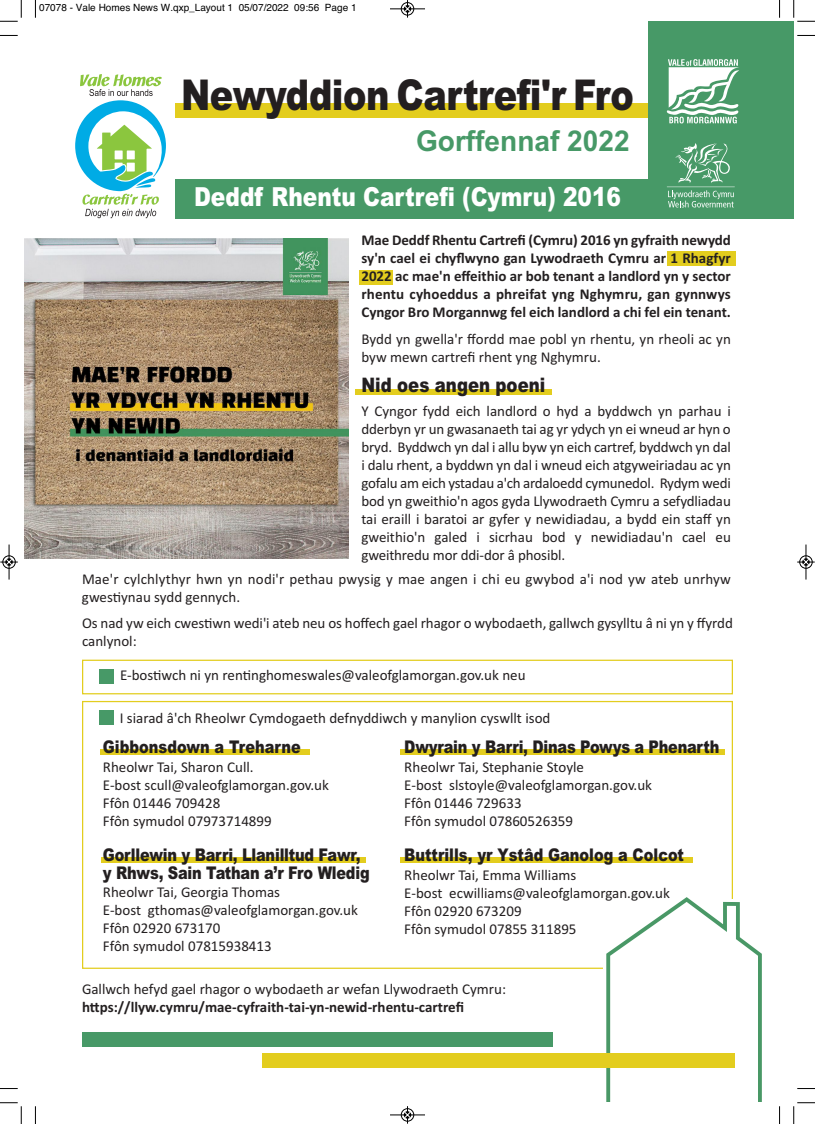
<style>
.page{position:relative;width:815px;height:1124px;background:#fff}
.page>*{position:absolute;margin:0;border:0;box-sizing:border-box;transform-origin:0 0}
.t1{font:900 42.5px "Arial";letter-spacing:-.015em;color:#231f20;scale:.83 1}
.t2{font:700 28.75px "Arial";color:#479967}
.t3{font:900 26.25px "Arial";color:#fff;scale:.83 1}
.t4{font:900 20px "Arial";color:#231f20;scale:.83 1}
.t5{font:900 17.5px/18.5px "Arial";letter-spacing:-.015em;color:#231f20;scale:.83 1}
.t6{font:15px/18px "Calibri";color:#231f20}
.t7{font:700 15px/18px "Calibri";color:#231f20;text-align:justify}
.t8{font:10px "Helvetica";color:#000}
</style>
<div class="page">
<div style="left:82px;top:659px;width:651px;height:35px;border:1px solid #e3cd1e"></div>
<div style="left:175px;top:179px;width:605px;height:40px;background:#479967"></div>
<div style="left:175px;top:103px;width:473px;height:15px;background:#e3cd1e"></div>
<div style="left:667px;top:251px;width:68px;height:15px;background:#e3cd1e"></div>
<div style="left:359px;top:269px;width:34px;height:15px;background:#e3cd1e"></div>
<div style="left:82px;top:1031px;width:471px;height:15px;background:#479967"></div>
<div style="left:355px;top:389px;width:197px;height:6px;background:#e3cd1e"></div>
<div style="left:648px;top:21px;width:145px;height:198px;background:#479967"></div>
<svg style="left:667px;top:59px;width:72px;height:64px"></svg>
<svg style="left:667px;top:143px;width:68px;height:64px"></svg>
<svg style="left:75px;top:74px;width:91px;height:144px"></svg>
<img style="left:24px;top:238px;width:325px;height:320px">
<div style="left:99px;top:669px;width:15px;height:14px;background:#479967"></div>
<div style="left:99px;top:710px;width:15px;height:15px;background:#479967"></div>
<div style="left:101px;top:749px;width:209px;height:6px;background:#e3cd1e"></div>
<div style="left:400px;top:749px;width:325px;height:6px;background:#e3cd1e"></div>
<div style="left:101px;top:857px;width:265px;height:5px;background:#e3cd1e"></div>
<div style="left:400px;top:856px;width:293px;height:6px;background:#e3cd1e"></div>
<svg style="left:606px;top:896px;width:156px;height:205px"></svg>
<div style="left:262px;top:1052px;width:473px;height:15px;background:#e3cd1e"></div>
<svg style="left:35px;top:0;width:1px;height:18px"></svg>
<svg style="left:0;top:35px;width:18px;height:1px"></svg>
<svg style="left:779px;top:0;width:1px;height:18px"></svg>
<svg style="left:797px;top:35px;width:18px;height:1px"></svg>
<svg style="left:35px;top:1106px;width:1px;height:17px"></svg>
<svg style="left:0;top:1088px;width:18px;height:1px"></svg>
<svg style="left:779px;top:1106px;width:1px;height:17px"></svg>
<svg style="left:797px;top:1088px;width:18px;height:1px"></svg>
<svg style="left:0;top:0;width:22px;height:22px"></svg>
<svg style="left:793px;top:0;width:22px;height:22px"></svg>
<svg style="left:0;top:1102px;width:22px;height:21px"></svg>
<svg style="left:793px;top:1102px;width:22px;height:21px"></svg>
<div style="left:401px;top:2px;width:13px;height:14px;border:1px solid #fff;border-radius:50%"></div>
<hr style="left:390px;top:9px;width:35px;height:1px;background:#000">
<div style="left:401px;top:2px;width:13px;height:13px;border:1px solid #000;border-radius:50%"></div>
<svg style="left:404px;top:0;width:7px;height:18px"></svg>
<hr style="left:390px;top:1114px;width:35px;height:1px;background:#000">
<div style="left:401px;top:1108px;width:13px;height:13px;border:1px solid #000;border-radius:50%"></div>
<svg style="left:404px;top:1106px;width:7px;height:17px"></svg>
<div style="left:2px;top:555px;width:14px;height:13px;border:1px solid #fff;border-radius:50%"></div>
<hr style="left:9px;top:544px;width:1px;height:35px;background:#000">
<div style="left:3px;top:555px;width:12px;height:13px;border:1px solid #000;border-radius:50%"></div>
<svg style="left:0;top:558px;width:18px;height:7px"></svg>
<div style="left:799px;top:555px;width:14px;height:13px;border:1px solid #fff;border-radius:50%"></div>
<hr style="left:806px;top:544px;width:1px;height:35px;background:#000">
<div style="left:800px;top:555px;width:12px;height:13px;border:1px solid #000;border-radius:50%"></div>
<svg style="left:797px;top:558px;width:18px;height:7px"></svg>
<p class="t8" style="left:39px;top:2px;width:319px">07078 - Vale Homes News W.qxp_Layout 1 05/07/2022 09:56 Page 1</p>
<h1 class="t1" style="left:181px;top:70px;width:547px">Newyddion Cartrefi'r Fro</h1>
<h2 class="t2" style="left:416px;top:124px;width:215px">Gorffennaf 2022</h2>
<h3 class="t3" style="left:194px;top:181px;width:516px">Deddf Rhentu Cartrefi (Cymru) 2016</h3>
<p class="t7" style="left:361px;top:231px;width:371px">Mae Deddf Rhentu Cartrefi (Cymru) 2016 yn gyfraith newydd sy'n cael ei chyflwyno gan Lywodraeth Cymru ar 1 Rhagfyr 2022 ac mae'n effeithio ar bob tenant a landlord yn y sector rhentu cyhoeddus a phreifat yng Nghymru, gan gynnwys Cyngor Bro Morgannwg fel eich landlord a chi fel ein tenant.</p>
<p class="t6" style="left:361px;top:329px;width:371px">Bydd yn gwella'r ffordd mae pobl yn rhentu, yn rheoli ac yn byw mewn cartrefi rhent yng Nghymru.</p>
<h3 class="t4" style="left:361px;top:374px;width:223px">Nid oes angen poeni</h3>
<p class="t6" style="left:361px;top:401px;width:371px;text-align:justify">Y Cyngor fydd eich landlord o hyd a byddwch yn parhau i dderbyn yr un gwasanaeth tai ag yr ydych yn ei wneud ar hyn o bryd. Byddwch yn dal i allu byw yn eich cartref, byddwch yn dal i dalu rhent, a byddwn yn dal i wneud eich atgyweiriadau ac yn gofalu am eich ystadau a'ch ardaloedd cymunedol. Rydym wedi bod yn gweithio'n agos gyda Llywodraeth Cymru a sefydliadau tai eraill i baratoi ar gyfer y newidiadau, a bydd ein staff yn gweithio'n galed i sicrhau bod y newidiadau'n cael eu gweithredu mor ddi-dor â phosibl.</p>
<p class="t6" style="left:82px;top:569px;width:650px">Mae'r cylchlythyr hwn yn nodi'r pethau pwysig y mae angen i chi eu gwybod a'i nod yw ateb unrhyw gwestiynau sydd gennych.</p>
<p class="t6" style="left:82px;top:613px;width:652px">Os nad yw eich cwestiwn wedi'i ateb neu os hoffech gael rhagor o wybodaeth, gallwch gysylltu â ni yn y ffyrdd canlynol:</p>
<p class="t6" style="left:120px;top:666px;width:407px">E-bostiwch ni yn rentinghomeswales@valeofglamorgan.gov.uk neu</p>
<p class="t6" style="left:120px;top:708px;width:432px">I siarad â'ch Rheolwr Cymdogaeth defnyddiwch y manylion cyswllt isod</p>
<p class="t6" style="left:103px;top:758px;width:227px">Rheolwr Tai, Sharon Cull.<br>E-bost scull@valeofglamorgan.gov.uk<br>Ffôn 01446 709428<br>Ffôn symudol 07973714899</p>
<p class="t6" style="left:404px;top:758px;width:249px">Rheolwr Tai, Stephanie Stoyle<br>E-bost slstoyle@valeofglamorgan.gov.uk<br>Ffôn 01446 729633<br>Ffôn symudol 07860526359</p>
<p class="t5" style="left:103px;top:738px;width:240px">Gibbonsdown a Treharne</p>
<p class="t5" style="left:404px;top:738px;width:381px">Dwyrain y Barri, Dinas Powys a Phenarth</p>
<p class="t5" style="left:103px;top:845px;width:323px">Gorllewin y Barri, Llanilltud Fawr, y Rhws, Sain Tathan a’r Fro Wledig</p>
<p class="t5" style="left:404px;top:845px;width:339px">Buttrills, yr Ystâd Ganolog a Colcot</p>
<p class="t6" style="left:404px;top:865px;width:267px">Rheolwr Tai, Emma Williams<br>E-bost ecwilliams@valeofglamorgan.gov.uk<br>Ffôn 02920 673209<br>Ffôn symudol 07855 311895</p>
<p class="t6" style="left:103px;top:883px;width:257px">Rheolwr Tai, Georgia Thomas<br>E-bost gthomas@valeofglamorgan.gov.uk<br>Ffôn 02920 673170<br>Ffôn symudol 07815938413</p>
<p class="t6" style="left:82px;top:979px;width:426px">Gallwch hefyd gael rhagor o wybodaeth ar wefan Llywodraeth Cymru:</p>
<p class="t7" style="left:82px;top:997px;width:384px">https://llyw.cymru/mae-cyfraith-tai-yn-newid-rhentu-cartrefi</p>
</div>
